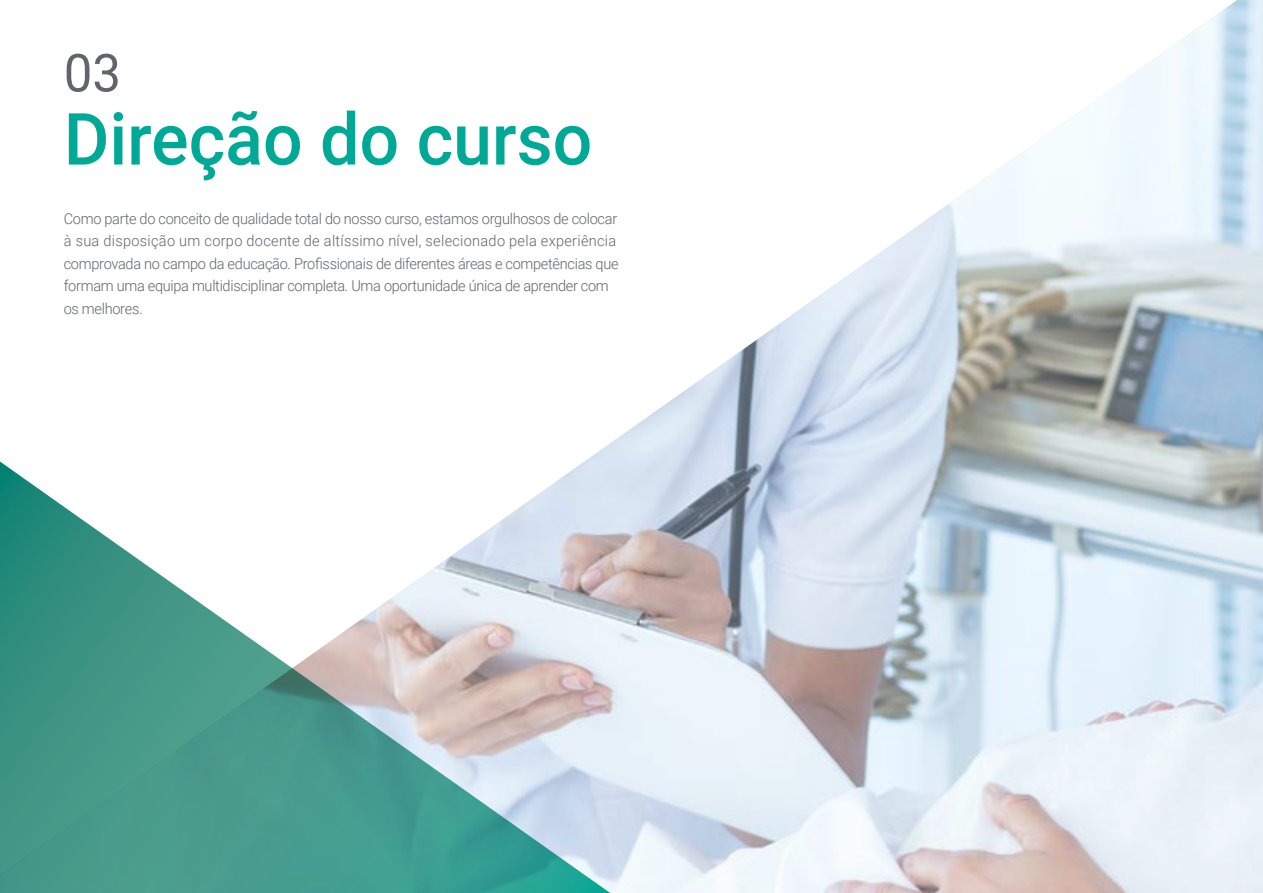
<style>
.page{position:relative;width:1263px;height:893px;background:#fff}
.page>*{position:absolute;margin:0;border:0;box-sizing:border-box;transform-origin:0 0}
.t1{font:500 72px "Roboto";color:#00a996}
.t2{font:52.5px "Roboto";color:#61646a}
.t3{font:300 15px/22.5px "Roboto";letter-spacing:-.02em;color:#61646a}
</style>
<div class="page">
<img style="left:607px;top:0;width:656px;height:893px">
<svg style="left:0;top:446px;width:640px;height:447px"></svg>
<h2 class="t2" style="left:64px;top:36px;width:59px">03</h2>
<h1 class="t1" style="left:64px;top:89px;width:530px">Direção do curso</h1>
<p class="t3" style="left:64px;top:207px;width:556px">Como parte do conceito de qualidade total do nosso curso, estamos orgulhosos de colocar à sua disposição um corpo docente de altíssimo nível, selecionado pela experiência comprovada no campo da educação. Profissionais de diferentes áreas e competências que formam uma equipa multidisciplinar completa. Uma oportunidade única de aprender com os melhores.</p>
</div>
